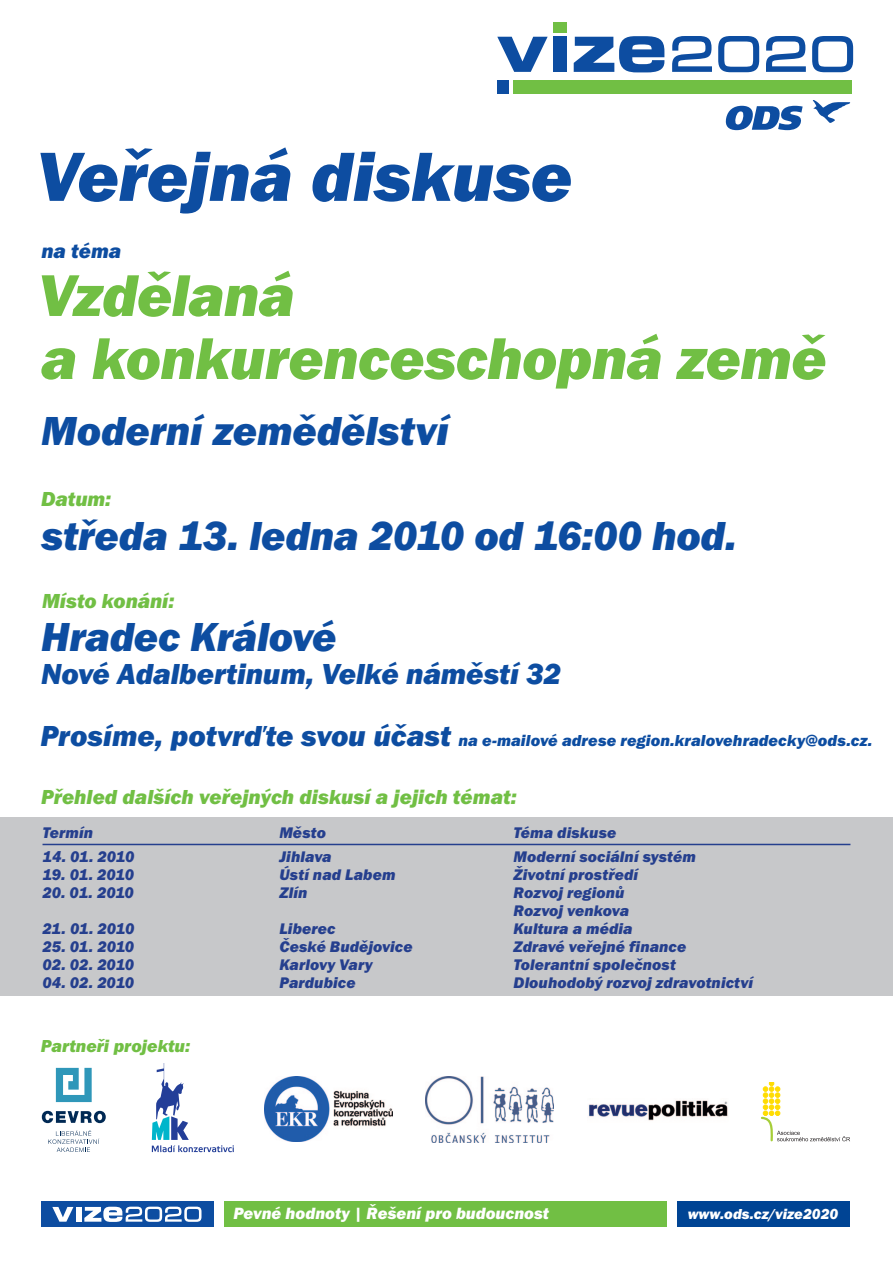
<style>
.page{position:relative;width:893px;height:1263px;background:#fff}
.page>*{position:absolute;margin:0;border:0;box-sizing:border-box;transform-origin:0 0}
.t1{font:72px "Franklin Got Itc TCE Heav Ital";letter-spacing:-.01em;color:#0d4da1}
.t2{font:60.9px/63px "Franklin Got Itc TCE Heav Ital";letter-spacing:-.015em;color:#71bf44}
.t3{font:42px "Franklin Got Itc TCE Heav Ital";letter-spacing:-.01em;color:#0d4da1}
.t4{font:30px "Franklin Got Itc TCE Heav Ital";letter-spacing:-.01em;color:#0d4da1}
.t5{font:21px "Franklin Got Itc TCE Heav Ital";color:#71bf44}
.t6{font:21px "Franklin Got Itc TCE Heav Ital";letter-spacing:-.005em;color:#0d4da1}
.t7{font:18px "Franklin Got Itc TCE Heav Ital";color:#71bf44}
.t8{font:16.95px "Franklin Got Itc TCE Heav Ital";color:#fff}
.t9{font:16.5px "Franklin Got Itc TCE Heav Ital";color:#0d4da1}
.t10{font:15.9px/18px "Franklin Got Itc TCE Heav Ital";letter-spacing:.005em;color:#253f8e}
.t11{font:15px "Franklin Got Itc TCE Heav Ital";color:#fff}
.s1{font-size:30px}
</style>
<div class="page">
<div style="left:514px;top:81px;width:338px;height:13px;background:#71bf44"></div>
<div style="left:498px;top:81px;width:11px;height:13px;background:#0d4da1"></div>
<svg style="left:497px;top:37px;width:51px;height:35px"></svg>
<div style="left:553px;top:22px;width:14px;height:10px;background:#71bf44"></div>
<div style="left:553px;top:37px;width:14px;height:35px;background:#0d4da1"></div>
<svg style="left:574px;top:36px;width:90px;height:36px"></svg>
<svg style="left:672px;top:36px;width:40px;height:36px"></svg>
<svg style="left:718px;top:36px;width:41px;height:36px"></svg>
<svg style="left:766px;top:36px;width:40px;height:36px"></svg>
<svg style="left:812px;top:36px;width:41px;height:36px"></svg>
<svg style="left:725px;top:100px;width:125px;height:30px"></svg>
<div style="left:677px;top:1201px;width:172px;height:26px;background:#004494"></div>
<div style="left:224px;top:1201px;width:442px;height:26px;background:#71bf44"></div>
<div style="left:41px;top:1201px;width:173px;height:26px;background:#0d4da1"></div>
<svg style="left:52px;top:1207px;width:21px;height:15px"></svg>
<div style="left:76px;top:1207px;width:5px;height:15px;background:#fff"></div>
<svg style="left:84px;top:1206px;width:117px;height:16px"></svg>
<div style="left:0;top:817px;width:893px;height:179px;background:#c7c8ca"></div>
<hr style="left:43px;top:844px;width:807px;height:1px;background:#253f8e">
<svg style="left:56px;top:1068px;width:36px;height:34px"></svg>
<svg style="left:48px;top:1130px;width:51px;height:22px"></svg>
<svg style="left:42px;top:1111px;width:64px;height:12px"></svg>
<svg style="left:152px;top:1064px;width:82px;height:88px"></svg>
<img style="left:264px;top:1077px;width:128px;height:64px">
<img style="left:425px;top:1076px;width:128px;height:66px">
<img style="left:588px;top:1100px;width:140px;height:21px">
<svg style="left:761px;top:1082px;width:89px;height:59px"></svg>
<h1 class="t1" style="left:36px;top:135px;width:538px">Veřejná diskuse</h1>
<h3 class="t6" style="left:41px;top:239px;width:82px">na téma</h3>
<h2 class="t2" style="left:38px;top:264px;width:790px">Vzdělaná<br>a konkurenceschopná země</h2>
<h3 class="t3" style="left:41px;top:406px;width:409px">Moderní zemědělství</h3>
<h3 class="t5" style="left:41px;top:486px;width:72px">Datum:</h3>
<h3 class="t3" style="left:41px;top:511px;width:697px">středa 13. ledna 2010 od 16:00 hod.</h3>
<h3 class="t5" style="left:42px;top:589px;width:134px">Místo konání:</h3>
<h3 class="t3" style="left:41px;top:612px;width:297px">Hradec Králové</h3>
<h3 class="t4" style="left:41px;top:656px;width:521px">Nové Adalbertinum, Velké náměstí 32</h3>
<p class="t9" style="left:41px;top:730px;width:833px"><span class="s1">Prosíme, potvrďte svou účast</span> na e-mailové adrese region.kralovehradecky@ods.cz.</p>
<h3 class="t5" style="left:41px;top:784px;width:477px">Přehled dalších veřejných diskusí a jejich témat:</h3>
<p class="t10" style="left:43px;top:823px;width:52px">Termín</p>
<p class="t10" style="left:280px;top:823px;width:48px">Město</p>
<p class="t10" style="left:514px;top:823px;width:104px">Téma diskuse</p>
<p class="t10" style="left:43px;top:847px;width:93px">14. 01. 2010</p>
<p class="t10" style="left:280px;top:847px;width:54px">Jihlava</p>
<p class="t10" style="left:514px;top:847px;width:184px">Moderní sociální systém</p>
<p class="t10" style="left:43px;top:865px;width:93px">19. 01. 2010</p>
<p class="t10" style="left:280px;top:865px;width:117px">Ústí nad Labem</p>
<p class="t10" style="left:514px;top:865px;width:126px">Životní prostředí</p>
<p class="t10" style="left:43px;top:883px;width:93px">20. 01. 2010</p>
<p class="t10" style="left:280px;top:883px;width:30px">Zlín</p>
<p class="t10" style="left:514px;top:883px;width:117px">Rozvoj regionů<br>Rozvoj venkova</p>
<p class="t10" style="left:43px;top:919px;width:93px">21. 01. 2010</p>
<p class="t10" style="left:280px;top:919px;width:57px">Liberec</p>
<p class="t10" style="left:514px;top:919px;width:121px">Kultura a média</p>
<p class="t10" style="left:43px;top:937px;width:93px">25. 01. 2010</p>
<p class="t10" style="left:280px;top:937px;width:135px">České Budějovice</p>
<p class="t10" style="left:514px;top:937px;width:174px">Zdravé veřejné finance</p>
<p class="t10" style="left:43px;top:955px;width:93px">02. 02. 2010</p>
<p class="t10" style="left:280px;top:955px;width:94px">Karlovy Vary</p>
<p class="t10" style="left:514px;top:955px;width:164px">Tolerantní společnost</p>
<p class="t10" style="left:43px;top:973px;width:93px">04. 02. 2010</p>
<p class="t10" style="left:280px;top:973px;width:78px">Pardubice</p>
<p class="t10" style="left:514px;top:973px;width:241px">Dlouhodobý rozvoj zdravotnictví</p>
<p class="t7" style="left:41px;top:1035px;width:151px">Partneři projektu:</p>
<p class="t8" style="left:234px;top:1204px;width:317px">Pevné hodnoty | Řešení pro budoucnost</p>
<p class="t11" style="left:688px;top:1205px;width:152px">www.ods.cz/vize2020</p>
</div>
